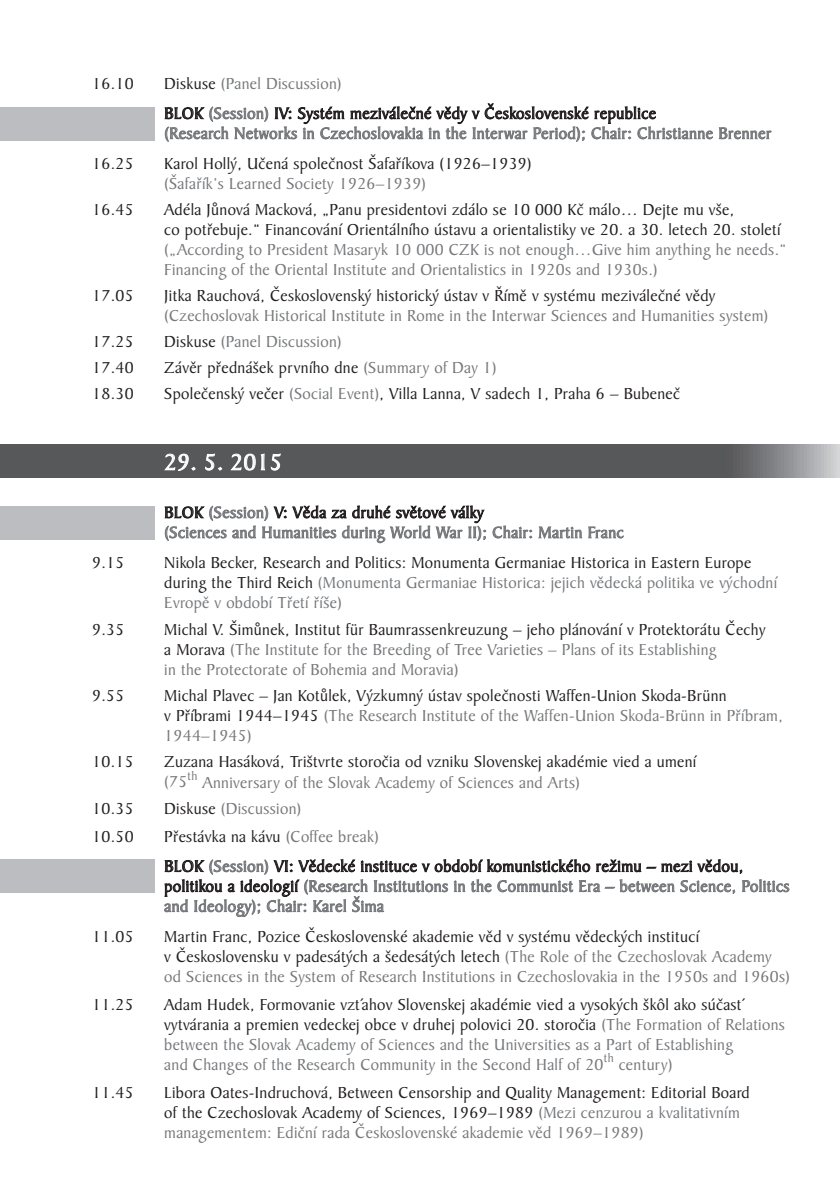
<style>
.page{position:relative;width:840px;height:1191px;background:#fff}
.page>*{position:absolute;margin:0;border:0;box-sizing:border-box;transform-origin:0 0}
.t1{font:24px "Baker Signet BTCE";letter-spacing:.02em;color:#fff}
.t2{font:17px/20px "Baker Signet BTCE";letter-spacing:.02em;color:#231f20}
.t3{font:17px/20px "Baker Signet BTCE";letter-spacing:.02em;color:#76787b}
.t4{font:13px "Baker Signet BTCE";color:#76787b}
.s1{color:#76787b}
.s2{color:#231f20}
</style>
<div class="page">
<svg style="left:0;top:444px;width:839px;height:33px;background:#5e5f62"></svg>
<svg style="left:164px;top:103px;width:607px;height:39px"></svg>
<svg style="left:164px;top:453px;width:32px;height:18px"></svg>
<svg style="left:205px;top:453px;width:18px;height:18px"></svg>
<svg style="left:230px;top:453px;width:51px;height:18px"></svg>
<svg style="left:164px;top:505px;width:322px;height:38px"></svg>
<svg style="left:492px;top:525px;width:132px;height:14px"></svg>
<svg style="left:164px;top:859px;width:625px;height:58px"></svg>
<div style="left:0;top:107px;width:154px;height:33px;background:#bcbdc0"></div>
<div style="left:0;top:506px;width:154px;height:33px;background:#bcbdc0"></div>
<div style="left:0;top:859px;width:154px;height:33px;background:#bcbdc0"></div>
<p class="t2" style="left:92px;top:73px;width:43px">16.10</p>
<p class="t2" style="left:164px;top:68px;width:493px;line-height:30px">Diskuse <span class="s1">(Panel Discussion)<br></span>BLOK <span class="s1">(Session)</span> IV: Systém meziválečné vědy v Československé republice</p>
<p class="t3" style="left:164px;top:123px;width:608px">(Research Networks in Czechoslovakia in the Interwar Period); Chair: Christianne Brenner</p>
<p class="t2" style="left:92px;top:153px;width:43px">16.25</p>
<p class="t2" style="left:164px;top:153px;width:369px">Karol Hollý, Učená společnost Šafaříkova (1926–1939)</p>
<p class="t3" style="left:164px;top:173px;width:263px">(Šafařík’s Learned Society 1926–1939)</p>
<p class="t2" style="left:92px;top:199px;width:43px">16.45</p>
<p class="t2" style="left:164px;top:199px;width:617px">Adéla Jůnová Macková, „Panu presidentovi zdálo se 10 000 Kč málo… Dejte mu vše,<br>co potřebuje.“ Financování Orientálního ústavu a orientalistiky ve 20. a 30. letech 20. století</p>
<p class="t3" style="left:164px;top:239px;width:623px">(„According to President Masaryk 10 000 CZK is not enough…Give him anything he needs.“<br>Financing of the Oriental Institute and Orientalistics in 1920s and 1930s.)</p>
<p class="t2" style="left:92px;top:285px;width:43px">17.05</p>
<p class="t2" style="left:164px;top:285px;width:552px">Jitka Rauchová, Československý historický ústav v Římě v systému meziválečné vědy</p>
<p class="t3" style="left:164px;top:305px;width:605px">(Czechoslovak Historical Institute in Rome in the Interwar Sciences and Humanities system)</p>
<p class="t2" style="left:92px;top:331px;width:43px">17.25</p>
<p class="t3" style="left:164px;top:331px;width:179px"><span class="s2">Diskuse</span> (Panel Discussion)</p>
<p class="t2" style="left:92px;top:357px;width:43px">17.40</p>
<p class="t2" style="left:164px;top:357px;width:334px">Závěr přednášek prvního dne <span class="s1">(Summary of Day 1)</span></p>
<p class="t2" style="left:92px;top:383px;width:43px">18.30</p>
<p class="t2" style="left:164px;top:383px;width:517px">Společenský večer <span class="s1">(Social Event)</span>, Villa Lanna, V sadech 1, Praha 6 – Bubeneč</p>
<h1 class="t1" style="left:164px;top:447px;width:119px">29. 5. 2015</h1>
<p class="t3" style="left:164px;top:502px;width:460px"><span class="s2">BLOK</span> (Session) <span class="s2">V: Věda za druhé světové války<br></span>(Sciences and Humanities during World War II); Chair: Martin Franc</p>
<p class="t2" style="left:92px;top:553px;width:34px">9.15</p>
<p class="t2" style="left:164px;top:553px;width:614px">Nikola Becker, Research and Politics: Monumenta Germaniae Historica in Eastern Europe during the Third Reich <span class="s1">(Monumenta Germaniae Historica: jejich vědecká politika ve východní<br>Evropě v období Třetí říše)</span></p>
<p class="t2" style="left:92px;top:620px;width:34px">9.35</p>
<p class="t3" style="left:164px;top:620px;width:602px"><span class="s2">Michal V. Šimůnek, Institut für Baumrassenkreuzung – jeho plánování v Protektorátu Čechy a Morava</span> (The Institute for the Breeding of Tree Varieties – Plans of its Establishing<br>in the Protectorate of Bohemia and Moravia)</p>
<p class="t2" style="left:92px;top:686px;width:34px">9.55</p>
<p class="t2" style="left:164px;top:686px;width:619px">Michal Plavec – Jan Kotůlek, Výzkumný ústav společnosti Waffen-Union Skoda-Brünn<br>v Příbrami 1944–1945 <span class="s1">(The Research Institute of the Waffen-Union Skoda-Brünn in Příbram,<br>1944–1945)</span></p>
<p class="t2" style="left:92px;top:752px;width:43px">10.15</p>
<p class="t2" style="left:164px;top:752px;width:533px">Zuzana Hasáková, Trištvrte storočia od vzniku Slovenskej akadémie vied a umení</p>
<p class="t3" style="left:164px;top:772px;width:24px">(75</p>
<p class="t4" style="left:187px;top:767px;width:11px">th</p>
<p class="t3" style="left:202px;top:772px;width:379px">Anniversary of the Slovak Academy of Sciences and Arts)</p>
<p class="t2" style="left:92px;top:798px;width:43px">10.35</p>
<p class="t3" style="left:164px;top:798px;width:138px"><span class="s2">Diskuse</span> (Discussion)</p>
<p class="t2" style="left:92px;top:826px;width:43px">10.50</p>
<p class="t2" style="left:164px;top:821px;width:580px;line-height:30px">Přestávka na kávu <span class="s1">(Coffee break)<br></span>BLOK <span class="s1">(Session)</span> VI: Vědecké instituce v období komunistického režimu – mezi vědou,</p>
<p class="t3" style="left:164px;top:876px;width:626px"><span class="s2">politikou a ideologií</span> (Research Institutions in the Communist Era – between Science, Politics and Ideology); Chair: Karel Šima</p>
<p class="t2" style="left:92px;top:926px;width:43px">11.05</p>
<p class="t2" style="left:164px;top:926px;width:626px">Martin Franc, Pozice Československé akademie věd v systému vědeckých institucí<br>v Československu v padesátých a šedesátých letech <span class="s1">(The Role of the Czechoslovak Academy od Sciences in the System of Research Institutions in Czechoslovakia in the 1950s and 1960s)</span></p>
<p class="t2" style="left:92px;top:994px;width:43px">11.25</p>
<p class="t3" style="left:164px;top:994px;width:621px"><span class="s2">Adam Hudek, Formovanie vztťahov Slovenskej akadémie vied a vysokých škôl ako súčastť vytvárania a premien vedeckej obce v druhej polovici 20. storočia</span> (The Formation of Relations between the Slovak Academy of Sciences and the Universities as a Part of Establishing<br>and Changes of the Research Community in the Second Half of 20</p>
<p class="t4" style="left:603px;top:1049px;width:11px">th</p>
<p class="t3" style="left:618px;top:1054px;width:55px">century)</p>
<p class="t2" style="left:92px;top:1082px;width:43px">11.45</p>
<p class="t2" style="left:164px;top:1082px;width:586px">Libora Oates-Indruchová, Between Censorship and Quality Management: Editorial Board of the Czechoslovak Academy of Sciences, 1969–1989 <span class="s1">(Mezi cenzurou a kvalitativním managementem: Ediční rada Československé akademie věd 1969–1989)</span></p>
</div>
